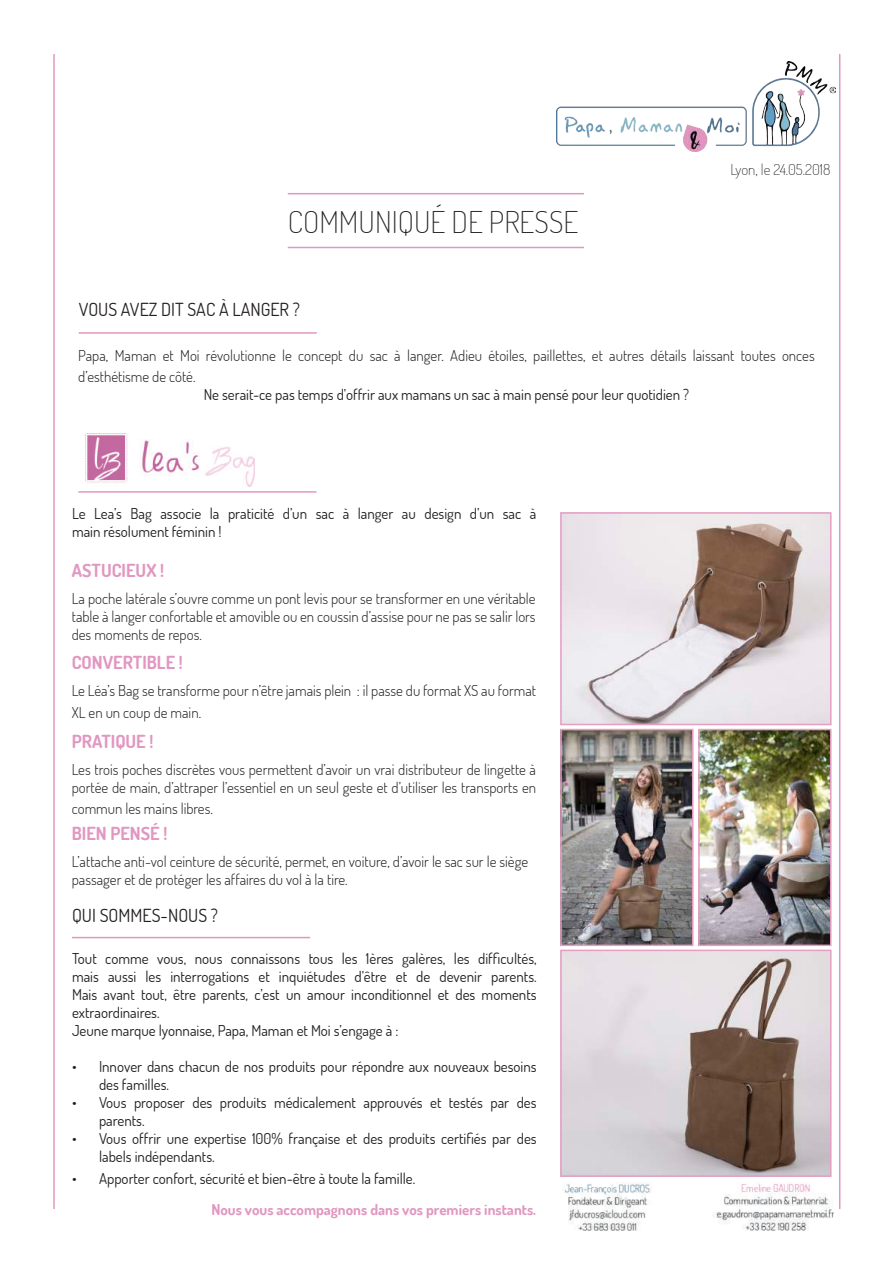
<style>
.page{position:relative;width:893px;height:1263px;background:#fff}
.page>*{position:absolute;margin:0;border:0;box-sizing:border-box;transform-origin:0 0}
.t1{font:200 30px "Dosis";color:#231f20}
.t2{font:700 18px "Dosis";color:#e197c1}
.t3{font:18px "Dosis";color:#231f20}
.t4{font:15px/18px "Dosis";color:#231f20}
.t5{font:300 15px/18px "Dosis";color:#231f20}
.t6{font:700 15px "Dosis";color:#e197c1}
.t7{font:200 15px "Dosis";color:#231f20}
</style>
<div class="page">
<img style="left:556px;top:61px;width:279px;height:91px">
<hr style="left:53px;top:54px;width:2px;height:1155px;background:#e197c1">
<hr style="left:839px;top:54px;width:1px;height:1155px;background:#e197c1">
<hr style="left:288px;top:193px;width:296px;height:1px;background:#e197c1">
<hr style="left:288px;top:247px;width:296px;height:1px;background:#e197c1">
<hr style="left:79px;top:332px;width:238px;height:2px;background:#e197c1">
<hr style="left:78px;top:491px;width:238px;height:2px;background:#e197c1">
<img style="left:85px;top:434px;width:169px;height:52px">
<hr style="left:72px;top:937px;width:238px;height:1px;background:#e197c1">
<img style="left:564px;top:1182px;width:270px;height:49px">
<img style="left:563px;top:515px;width:265px;height:207px">
<div style="left:560px;top:512px;width:271px;height:213px;border:2px solid #e69ec4"></div>
<img style="left:701px;top:732px;width:127px;height:211px">
<div style="left:698px;top:729px;width:133px;height:217px;border:2px solid #e69ec4"></div>
<img style="left:563px;top:732px;width:127px;height:211px">
<div style="left:560px;top:729px;width:133px;height:217px;border:2px solid #e69ec4"></div>
<img style="left:563px;top:953px;width:265px;height:221px">
<div style="left:560px;top:950px;width:271px;height:227px;border:2px solid #e69ec4"></div>
<h1 class="t1" style="left:288px;top:202px;width:292px">COMMUNIQUÉ DE PRESSE</h1>
<p class="t7" style="left:730px;top:160px;width:102px">Lyon, le 24.05.2018</p>
<p class="t3" style="left:79px;top:297px;width:223px">VOUS AVEZ DIT SAC À LANGER ?</p>
<p class="t5" style="left:78px;top:345px;width:738px;line-height:21px">Papa, Maman et Moi révolutionne le concept du sac à langer. Adieu étoiles, paillettes, et autres détails laissant toutes onces d’esthétisme de côté.</p>
<p class="t4" style="left:204px;top:385px;width:487px">Ne serait-ce pas temps d’offrir aux mamans un sac à main pensé pour leur quotidien ?</p>
<p class="t4" style="left:72px;top:504px;width:466px">Le Lea’s Bag associe la praticité d’un sac à langer au design d’un sac à main résolument féminin !</p>
<p class="t2" style="left:72px;top:559px;width:94px">ASTUCIEUX !</p>
<p class="t5" style="left:72px;top:589px;width:465px;text-align:justify">La poche latérale s’ouvre comme un pont levis pour se transformer en une véritable table à langer confortable et amovible ou en coussin d’assise pour ne pas se salir lors des moments de repos.</p>
<p class="t2" style="left:72px;top:651px;width:113px">CONVERTIBLE !</p>
<p class="t5" style="left:72px;top:680px;width:466px;line-height:21.6px">Le Léa’s Bag se transforme pour n’être jamais plein : il passe du format XS au format<br>XL en un coup de main.</p>
<p class="t2" style="left:72px;top:729px;width:83px">PRATIQUE !</p>
<p class="t5" style="left:72px;top:760px;width:466px">Les trois poches discrètes vous permettent d’avoir un vrai distributeur de lingette à portée de main, d’attraper l’essentiel en un seul geste et d’utiliser les transports en</p>
<p class="t5" style="left:72px;top:799px;width:143px">commun les mains libres.</p>
<p class="t2" style="left:72px;top:821px;width:97px">BIEN PENSÉ !</p>
<p class="t5" style="left:72px;top:852px;width:458px">L’attache anti-vol ceinture de sécurité, permet, en voiture, d’avoir le sac sur le siège passager et de protéger les affaires du vol à la tire.</p>
<p class="t3" style="left:72px;top:903px;width:148px">QUI SOMMES-NOUS ?</p>
<p class="t4" style="left:72px;top:949px;width:466px">Tout comme vous, nous connaissons tous les 1ères galères, les difficultés, mais aussi les interrogations et inquiétudes d’être et de devenir parents.<br>Mais avant tout, être parents, c’est un amour inconditionnel et des moments extraordinaires.<br>Jeune marque lyonnaise, Papa, Maman et Moi s’engage à :</p>
<p class="t4" style="left:99px;top:1057px;width:439px;text-indent:-27px">• Innover dans chacun de nos produits pour répondre aux nouveaux besoins des familles.</p>
<p class="t4" style="left:99px;top:1093px;width:439px;text-indent:-27px">• Vous proposer des produits médicalement approuvés et testés par des parents.</p>
<p class="t4" style="left:99px;top:1129px;width:439px;text-indent:-27px">• Vous offrir une expertise 100% française et des produits certifiés par des labels indépendants.</p>
<p class="t4" style="left:72px;top:1169px;width:345px">• Apporter confort, sécurité et bien-être à toute la famille.</p>
<p class="t6" style="left:211px;top:1200px;width:326px">Nous vous accompagnons dans vos premiers instants.</p>
</div>
